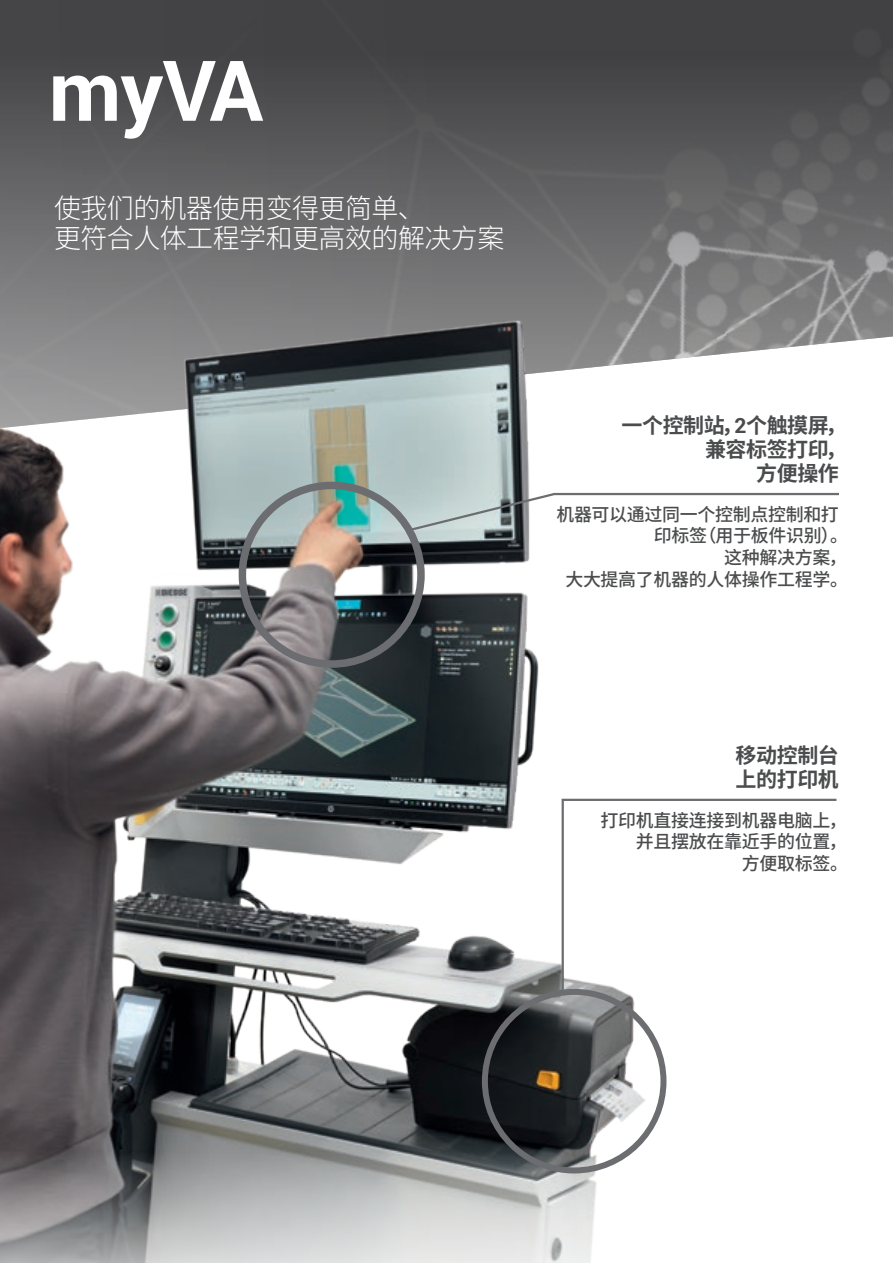
<style>
.page{position:relative;width:893px;height:1263px;background:#fff}
.page>*{position:absolute;margin:0;border:0;box-sizing:border-box;transform-origin:0 0}
.PAG_NERE_-_TITOLO{font:700 84px "Roboto";color:#fff}
.PAG_NERE_-_TITOLO-2{font:300 27px/30px "Noto Sans CJ Ksc";letter-spacing:-.02em;color:#fff}
.Default{font:700 21px/24px "Noto Sans CJ Ksc";letter-spacing:-.02em;color:#4b4c4d}
.Default-2{font:500 18px/21.6px "Noto Sans CJ Ksc";letter-spacing:-.02em;color:#4b4c4d;text-align:right}
.s1{font-family:"Roboto"}
</style>
<div class="page">
<svg style="left:0;top:0;width:893px;height:359px;background:#5b5b5d"></svg>
<img style="left:0;top:261px;width:677px;height:1002px">
<svg style="left:408px;top:492px;width:431px;height:41px"></svg>
<div style="left:239px;top:482px;width:186px;height:186px;border:8px solid #6c6d70;border-radius:50%"></div>
<svg style="left:560px;top:797px;width:277px;height:196px"></svg>
<div style="left:482px;top:989px;width:184px;height:184px;border:6px solid #6c6d70;border-radius:50%"></div>
<p class="PAG_NERE_-_TITOLO" style="left:49px;top:32px;width:216px">myVA</p>
<p class="PAG_NERE_-_TITOLO-2" style="left:54px;top:193px;width:452px">使我们的机器使用变得更简单、<br>更符合人体工程学和更高效的解决方案</p>
<p class="Default" style="left:621px;top:414px;width:226px">一个控制站，<span class="s1">2</span>个触摸屏，</p>
<p class="Default" style="left:705px;top:438px;width:143px">兼容标签打印，</p>
<p class="Default" style="left:756px;top:462px;width:84px">方便操作</p>
<p class="Default-2" style="left:654px;top:504px;width:196px;text-align:left;text-indent:-98px">机器可以通过同一个控制点控制和打印标签（用于板件识别）。</p>
<p class="Default-2" style="left:565px;top:547px;width:284px">这种解决方案，<br>大大提高了机器的人体操作工程学。</p>
<p class="Default" style="left:736px;top:744px;width:105px">移动控制台上的打印机</p>
<p class="Default-2" style="left:601px;top:809px;width:249px">打印机直接连接到机器电脑上，并且摆放在靠近手的位置，<br>方便取标签。</p>
</div>
